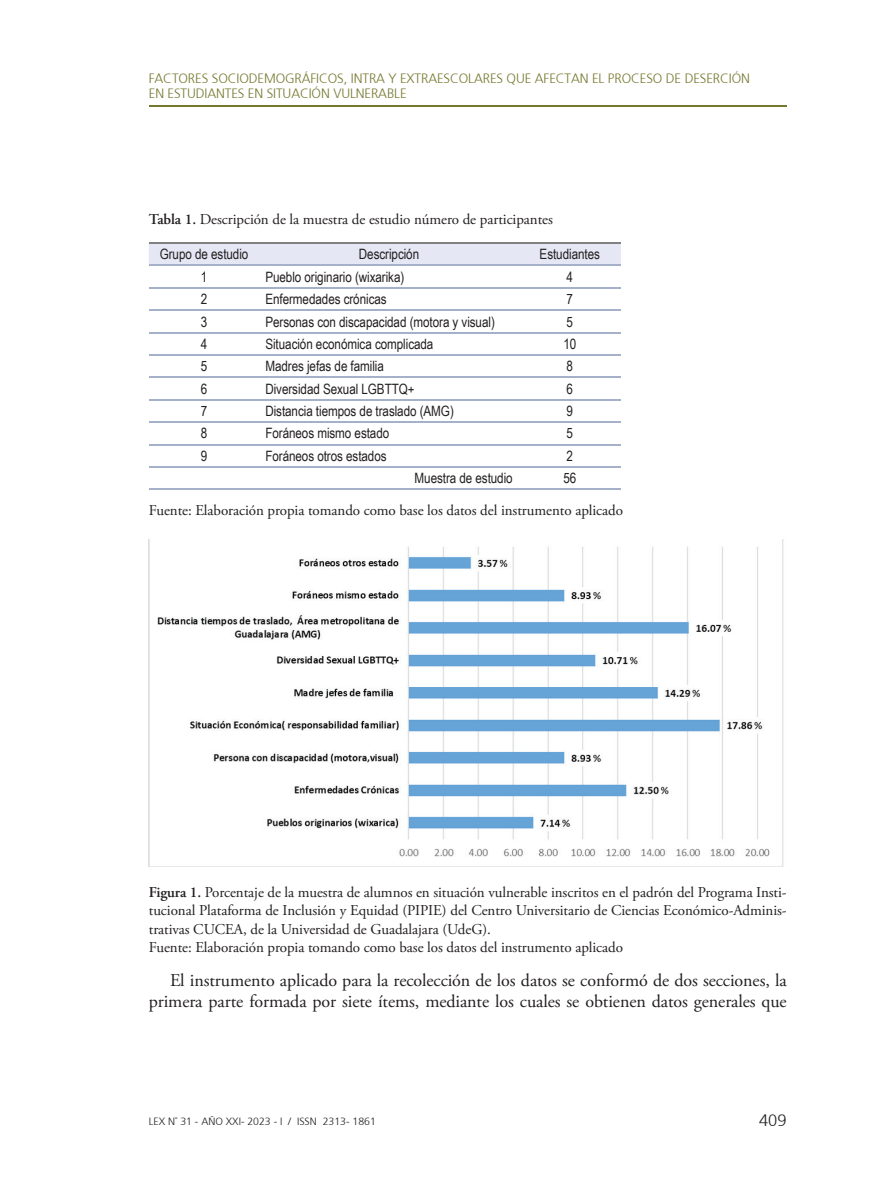
<style>
.page{position:relative;width:893px;height:1191px;background:#fff}
.page>*{position:absolute;margin:0;border:0;box-sizing:border-box;transform-origin:0 0}
.t1{font:18px/21.3px "Adobe Garamond Pro";letter-spacing:-.005em;color:#231f20;text-align:right}
.t2{font:300 16.5px "Frutiger";color:#231f20}
.t3{font:15px/18px "Adobe Garamond Pro";letter-spacing:-.005em;color:#231f20}
.t4{font:14.25px "Arial Narrow";letter-spacing:-.005em;color:#231f20}
.t5{font:300 13.5px/15px "Frutiger";letter-spacing:-.01em;color:#75782e}
.t6{font:300 10.5px "Frutiger";color:#231f20}
.s1{font-weight:600}
</style>
<div class="page">
<hr style="left:149px;top:106px;width:638px;height:1px;background:#75782e">
<div style="left:149px;top:244px;width:472px;height:21px;background:#e5e7f4"></div>
<hr style="left:149px;top:265px;width:110px;height:1px;background:#a5b0ca">
<hr style="left:259px;top:265px;width:260px;height:1px;background:#a5b0ca">
<hr style="left:519px;top:265px;width:102px;height:1px;background:#a5b0ca">
<hr style="left:149px;top:287px;width:110px;height:1px;background:#a5b0ca">
<hr style="left:259px;top:287px;width:260px;height:1px;background:#a5b0ca">
<hr style="left:519px;top:287px;width:102px;height:1px;background:#a5b0ca">
<hr style="left:149px;top:309px;width:110px;height:2px;background:#a5b0ca">
<hr style="left:259px;top:309px;width:260px;height:2px;background:#a5b0ca">
<hr style="left:519px;top:309px;width:102px;height:2px;background:#a5b0ca">
<hr style="left:149px;top:332px;width:110px;height:1px;background:#a5b0ca">
<hr style="left:259px;top:332px;width:260px;height:1px;background:#a5b0ca">
<hr style="left:519px;top:332px;width:102px;height:1px;background:#a5b0ca">
<hr style="left:149px;top:354px;width:110px;height:2px;background:#a5b0ca">
<hr style="left:259px;top:354px;width:260px;height:2px;background:#a5b0ca">
<hr style="left:519px;top:354px;width:102px;height:2px;background:#a5b0ca">
<hr style="left:149px;top:376px;width:110px;height:2px;background:#a5b0ca">
<hr style="left:259px;top:376px;width:260px;height:2px;background:#a5b0ca">
<hr style="left:519px;top:376px;width:102px;height:2px;background:#a5b0ca">
<hr style="left:149px;top:399px;width:110px;height:1px;background:#a5b0ca">
<hr style="left:259px;top:399px;width:260px;height:1px;background:#a5b0ca">
<hr style="left:519px;top:399px;width:102px;height:1px;background:#a5b0ca">
<hr style="left:149px;top:421px;width:110px;height:2px;background:#a5b0ca">
<hr style="left:259px;top:421px;width:260px;height:2px;background:#a5b0ca">
<hr style="left:519px;top:421px;width:102px;height:2px;background:#a5b0ca">
<hr style="left:149px;top:444px;width:110px;height:1px;background:#a5b0ca">
<hr style="left:259px;top:444px;width:260px;height:1px;background:#a5b0ca">
<hr style="left:519px;top:444px;width:102px;height:1px;background:#a5b0ca">
<hr style="left:149px;top:466px;width:110px;height:1px;background:#a5b0ca">
<hr style="left:259px;top:466px;width:260px;height:1px;background:#a5b0ca">
<hr style="left:519px;top:466px;width:102px;height:1px;background:#a5b0ca">
<hr style="left:149px;top:488px;width:110px;height:2px;background:#a5b0ca">
<hr style="left:259px;top:488px;width:260px;height:2px;background:#a5b0ca">
<hr style="left:519px;top:488px;width:102px;height:2px;background:#a5b0ca">
<hr style="left:149px;top:242px;width:110px;height:2px;background:#808180">
<hr style="left:259px;top:242px;width:260px;height:2px;background:#808180">
<hr style="left:519px;top:242px;width:102px;height:2px;background:#808180">
<img style="left:149px;top:539px;width:635px;height:327px">
<p class="t5" style="left:149px;top:69px;width:603px">FACTORES SOCIODEMOGRÁFICOS, INTRA Y EXTRAESCOLARES QUE AFECTAN EL PROCESO DE DESERCIÓN<br>EN ESTUDIANTES EN SITUACIÓN VULNERABLE</p>
<p class="t3" style="left:149px;top:210px;width:406px"><span class="s1">Tabla 1.</span> Descripción de la muestra de estudio número de participantes</p>
<p class="t4" style="left:160px;top:244px;width:90px">Grupo de estudio</p>
<p class="t4" style="left:359px;top:244px;width:62px">Descripción</p>
<p class="t4" style="left:540px;top:244px;width:62px">Estudiantes</p>
<p class="t4" style="left:201px;top:266px;width:8px">1</p>
<p class="t4" style="left:265px;top:266px;width:140px">Pueblo originario (wixarika)</p>
<p class="t4" style="left:567px;top:266px;width:8px">4</p>
<p class="t4" style="left:201px;top:289px;width:8px">2</p>
<p class="t4" style="left:265px;top:289px;width:123px">Enfermedades crónicas</p>
<p class="t4" style="left:567px;top:289px;width:8px">7</p>
<p class="t4" style="left:201px;top:311px;width:8px">3</p>
<p class="t4" style="left:265px;top:311px;width:231px">Personas con discapacidad (motora y visual)</p>
<p class="t4" style="left:567px;top:311px;width:8px">5</p>
<p class="t4" style="left:201px;top:333px;width:8px">4</p>
<p class="t4" style="left:265px;top:333px;width:170px">Situación económica complicada</p>
<p class="t4" style="left:563px;top:333px;width:14px">10</p>
<p class="t4" style="left:201px;top:356px;width:8px">5</p>
<p class="t4" style="left:265px;top:356px;width:120px">Madres jefas de familia</p>
<p class="t4" style="left:567px;top:356px;width:8px">8</p>
<p class="t4" style="left:201px;top:378px;width:8px">6</p>
<p class="t4" style="left:265px;top:378px;width:151px">Diversidad Sexual LGBTTQ+</p>
<p class="t4" style="left:567px;top:378px;width:8px">6</p>
<p class="t4" style="left:201px;top:400px;width:8px">7</p>
<p class="t4" style="left:265px;top:400px;width:190px">Distancia tiempos de traslado (AMG)</p>
<p class="t4" style="left:567px;top:400px;width:8px">9</p>
<p class="t4" style="left:201px;top:423px;width:8px">8</p>
<p class="t4" style="left:265px;top:423px;width:125px">Foráneos mismo estado</p>
<p class="t4" style="left:567px;top:423px;width:8px">5</p>
<p class="t4" style="left:201px;top:445px;width:8px">9</p>
<p class="t4" style="left:265px;top:445px;width:123px">Foráneos otros estados</p>
<p class="t4" style="left:567px;top:445px;width:8px">2</p>
<p class="t4" style="left:415px;top:468px;width:100px">Muestra de estudio</p>
<p class="t4" style="left:563px;top:468px;width:14px">56</p>
<p class="t3" style="left:149px;top:501px;width:476px">Fuente: Elaboración propia tomando como base los datos del instrumento aplicado</p>
<p class="t3" style="left:149px;top:884px;width:639px"><span class="s1">Figura 1.</span> Porcentaje de la muestra de alumnos en situación vulnerable inscritos en el padrón del Programa Insti&shy;tucional Plataforma de Inclusión y Equidad (PIPIE) del Centro Universitario de Ciencias Económico-Adminis&shy;trativas CUCEA, de la Universidad de Guadalajara (UdeG).<br>Fuente: Elaboración propia tomando como base los datos del instrumento aplicado</p>
<p class="t1" style="left:149px;top:969px;width:639px">El instrumento aplicado para la recolección de los datos se conformó de dos secciones, la primera parte formada por siete ítems, mediante los cuales se obtienen datos generales que</p>
<p class="t6" style="left:149px;top:1113px;width:228px">LEX N° 31 - AÑO XXI- 2023 - I / ISSN 2313- 1861</p>
<p class="t2" style="left:759px;top:1108px;width:29px">409</p>
</div>
